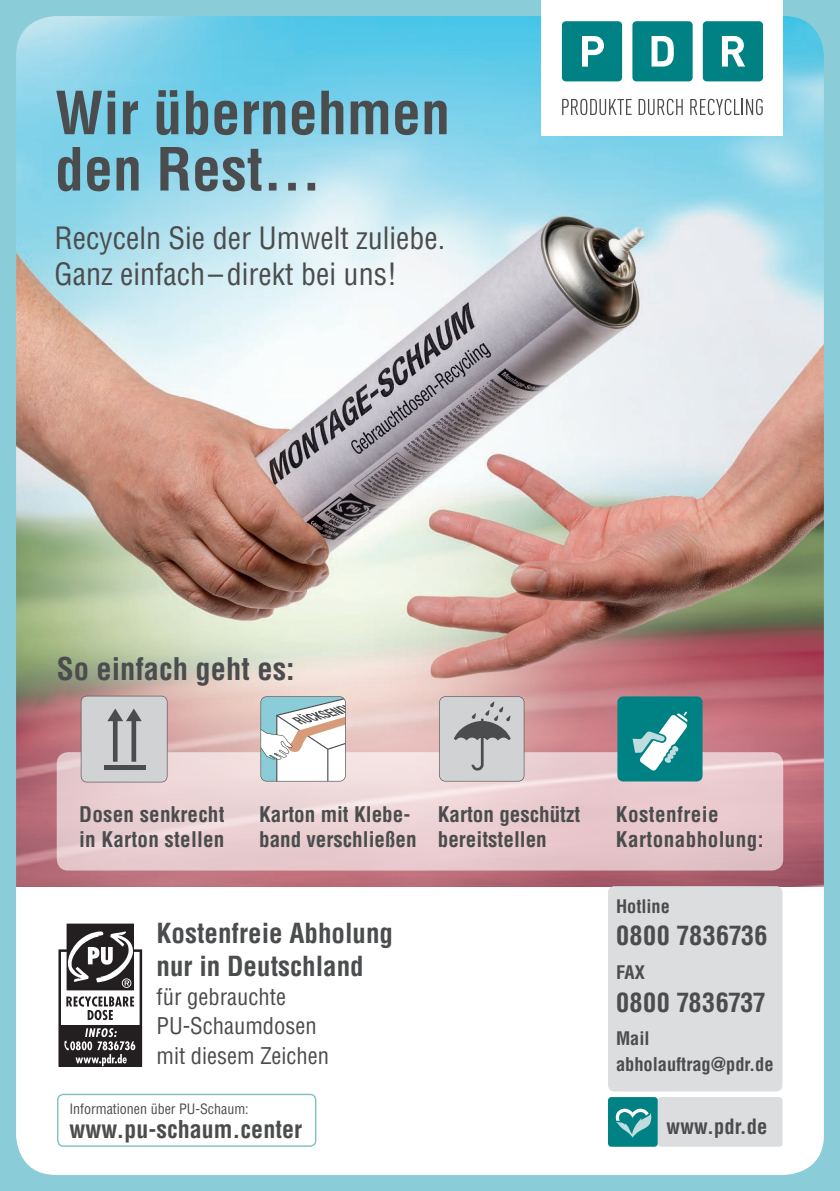
<style>
.page{position:relative;width:840px;height:1191px;background:#fff}
.page>*{position:absolute;margin:0;border:0;box-sizing:border-box;transform-origin:0 0}
.t1{font:700 condensed 58px/56.2px "Helvetica";color:#4b4c4d}
.t2{font:700 condensed 30.4px "Helvetica";color:#4b4c4d}
.t3{font:condensed 30px/36px "Helvetica";color:#4b4c4d}
.t4{font:700 condensed 27px/32.4px "Helvetica";color:#4b4c4d}
.t5{font:700 condensed 26px "Helvetica";letter-spacing:.015em;color:#4b4c4d}
.t6{font:700 condensed 24px "Helvetica";color:#4b4c4d}
.t7{font:condensed 22.6px/29.2px "Helvetica";color:#4b4c4d}
.t8{font:700 condensed 21px/25.8px "Helvetica";color:#4b4c4d}
.t9{font:700 condensed 21px/25.8px "Helvetica";letter-spacing:.02em;color:#4b4c4d}
.t10{font:700 condensed 20.6px "Helvetica";color:#4b4c4d}
.t11{font:700 condensed 18.6px "Helvetica";letter-spacing:-.005em;color:#4b4c4d}
.t12{font:700 condensed 18.2px "Helvetica";color:#4b4c4d}
.t13{font:condensed 14px "Helvetica";color:#4b4c4d}
</style>
<div class="page">
<img style="left:0;top:0;width:839px;height:1191px">
<div style="left:617px;top:696px;width:85px;height:85px;background:#008183;border-radius:6px"></div>
<svg style="left:632px;top:711px;width:55px;height:60px"></svg>
<svg style="left:81px;top:696px;width:86px;height:86px;background:#c0c1c3"></svg>
<svg style="left:260px;top:696px;width:85px;height:85px"></svg>
<svg style="left:439px;top:696px;width:85px;height:85px;background:#bdbec0"></svg>
<div style="left:541px;top:1px;width:241px;height:134px;background:#fff"></div>
<div style="left:561px;top:21px;width:60px;height:60px;background:#008183;border-radius:4px"></div>
<div style="left:632px;top:21px;width:60px;height:60px;background:#008183;border-radius:4px"></div>
<div style="left:702px;top:21px;width:60px;height:60px;background:#008183;border-radius:4px"></div>
<svg style="left:582px;top:36px;width:21px;height:31px"></svg>
<svg style="left:651px;top:36px;width:22px;height:31px"></svg>
<svg style="left:721px;top:36px;width:23px;height:31px"></svg>
<svg style="left:562px;top:99px;width:69px;height:16px"></svg>
<svg style="left:638px;top:99px;width:44px;height:16px"></svg>
<svg style="left:690px;top:99px;width:72px;height:16px"></svg>
<h1 class="t1" style="left:55px;top:85px;width:396px">Wir übernehmen den Rest…</h1>
<h3 class="t3" style="left:54px;top:220px;width:392px">Recyceln Sie der Umwelt zuliebe.<br>Ganz einfach–direkt bei uns!</h3>
<h2 class="t2" style="left:57px;top:650px;width:239px">So einfach geht es:</h2>
<p class="t8" style="left:79px;top:801px;width:147px">Dosen senkrecht in Karton stellen</p>
<p class="t8" style="left:259px;top:801px;width:159px">Karton mit Klebe&shy;band verschließen</p>
<p class="t8" style="left:437px;top:801px;width:144px">Karton geschützt bereitstellen</p>
<p class="t9" style="left:615px;top:801px;width:149px">Kostenfreie<br>Kartonabholung:</p>
<p class="t4" style="left:156px;top:917px;width:238px">Kostenfreie Abholung nur in Deutschland</p>
<p class="t7" style="left:156px;top:982px;width:174px">für gebrauchte<br>PU-Schaumdosen mit diesem Zeichen</p>
<p class="t13" style="left:69px;top:1100px;width:181px">Informationen über PU-Schaum:</p>
<p class="t6" style="left:69px;top:1114px;width:234px">www.pu-schaum.center</p>
<p class="t12" style="left:615px;top:894px;width:55px">Hotline</p>
<p class="t5" style="left:615px;top:919px;width:153px">0800 7836736</p>
<p class="t12" style="left:615px;top:961px;width:30px">FAX</p>
<p class="t5" style="left:615px;top:986px;width:151px">0800 7836737</p>
<p class="t12" style="left:615px;top:1026px;width:35px">Mail</p>
<p class="t11" style="left:615px;top:1052px;width:159px">abholauftrag@pdr.de</p>
<p class="t10" style="left:666px;top:1113px;width:102px">www.pdr.de</p>
</div>
